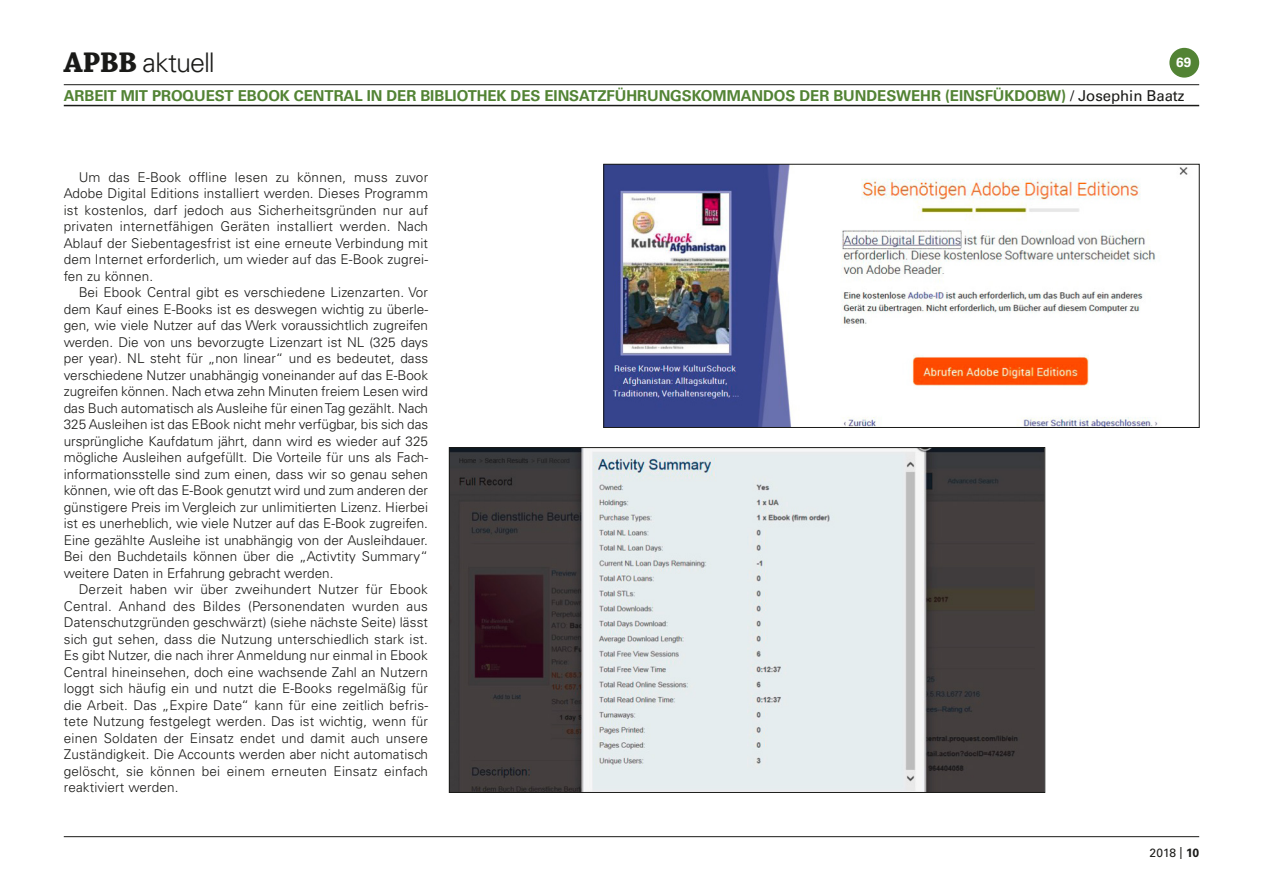
<style>
.page{position:relative;width:1263px;height:893px;background:#fff}
.page>*{position:absolute;margin:0;border:0;box-sizing:border-box;transform-origin:0 0}
.t1{font:300 27px "Univers LT Std";letter-spacing:-.04em;color:#1a1a18}
.t2{font:700 15px "Univers LT Std";letter-spacing:-.005em;color:#528334}
.Lauftext_mit_Einzug{font:300 13.5px/16.5px "Univers LT Std";letter-spacing:.01em;color:#1a1a18;text-align:justify}
.Lauftext_mit_Einzug-2{font:700 13.5px "Univers LT Std";color:#fff}
.t3{font:12px "Univers LT Std";color:#1a1a18}
.s1{font-family:"Chaparral Pro";font-weight:700;font-size:30px}
.s2{font-weight:400;color:#1a1a18}
.s3{font-weight:700}
</style>
<div class="page">
<hr style="left:64px;top:84px;width:1135px;height:1px;background:#1a1a18">
<hr style="left:64px;top:105px;width:1135px;height:1px;background:#1a1a18">
<hr style="left:64px;top:836px;width:1135px;height:1px;background:#1a1a18">
<img style="left:605px;top:166px;width:583px;height:260px">
<div style="left:603px;top:164px;width:596px;height:264px;border:1px solid #1a1a18"></div>
<img style="left:451px;top:449px;width:592px;height:342px">
<div style="left:1169px;top:48px;width:30px;height:30px;background:#528334;border-radius:50%"></div>
<h1 class="t1" style="left:64px;top:46px;width:153px"><span class="s1">APBB</span> aktuell</h1>
<p class="t2" style="left:64px;top:87px;width:1122px">ARBEIT MIT PROQUEST EBOOK CENTRAL IN DER BIBLIOTHEK DES EINSATZFÜHRUNGSKOMMANDOS DER BUNDESWEHR (EINSFÜKDOBW) <span class="s2">/ Josephin Baatz</span></p>
<p class="Lauftext_mit_Einzug-2" style="left:1176px;top:55px;width:17px">69</p>
<p class="Lauftext_mit_Einzug" style="left:64px;top:168px;width:366px;text-indent:15px">Um das E-Book offline lesen zu können, muss zuvor Adobe Digital Editions installiert werden. Dieses Programm ist kostenlos, darf jedoch aus Sicherheitsgründen nur auf privaten internetfähigen Geräten installiert werden. Nach Ablauf der Siebentagesfrist ist eine erneute Verbindung mit dem Internet erforderlich, um wieder auf das E-Book zugrei&shy;fen zu können.</p>
<p class="Lauftext_mit_Einzug" style="left:64px;top:284px;width:366px;text-indent:15px">Bei Ebook Central gibt es verschiedene Lizenzarten. Vor dem Kauf eines E-Books ist es deswegen wichtig zu überle&shy;gen, wie viele Nutzer auf das Werk voraussichtlich zugreifen werden. Die von uns bevorzugte Lizenzart ist NL (325 days per year). NL steht für „non linear“ und es bedeutet, dass verschiedene Nutzer unabhängig voneinander auf das E-Book zugreifen können. Nach etwa zehn Minuten freiem Lesen wird das Buch automatisch als Ausleihe für einen Tag gezählt. Nach 325 Ausleihen ist das EBook nicht mehr verfügbar, bis sich das ursprüngliche Kaufdatum jährt, dann wird es wieder auf 325 mögliche Ausleihen aufgefüllt. Die Vorteile für uns als Fach&shy;informationsstelle sind zum einen, dass wir so genau sehen können, wie oft das E-Book genutzt wird und zum anderen der günstigere Preis im Vergleich zur unlimitierten Lizenz. Hierbei ist es unerheblich, wie viele Nutzer auf das E-Book zugreifen.<br>Eine gezählte Ausleihe ist unabhängig von der Ausleihdauer.<br>Bei den Buchdetails können über die „Activtity Summary“ weitere Daten in Erfahrung gebracht werden.</p>
<p class="Lauftext_mit_Einzug" style="left:64px;top:581px;width:366px;text-indent:15px">Derzeit haben wir über zweihundert Nutzer für Ebook Central. Anhand des Bildes (Personendaten wurden aus Datenschutzgründen geschwärzt) (siehe nächste Seite) lässt sich gut sehen, dass die Nutzung unterschiedlich stark ist.<br>Es gibt Nutzer, die nach ihrer Anmeldung nur einmal in Ebook Central hineinsehen, doch eine wachsende Zahl an Nutzern loggt sich häufig ein und nutzt die E-Books regelmäßig für die Arbeit. Das „Expire Date“ kann für eine zeitlich befris&shy;tete Nutzung festgelegt werden. Das ist wichtig, wenn für einen Soldaten der Einsatz endet und damit auch unsere Zuständigkeit. Die Accounts werden aber nicht automatisch gelöscht, sie können bei einem erneuten Einsatz einfach reaktiviert werden.</p>
<p class="t3" style="left:1149px;top:846px;width:51px">2018 | <span class="s3">10</span></p>
</div>
